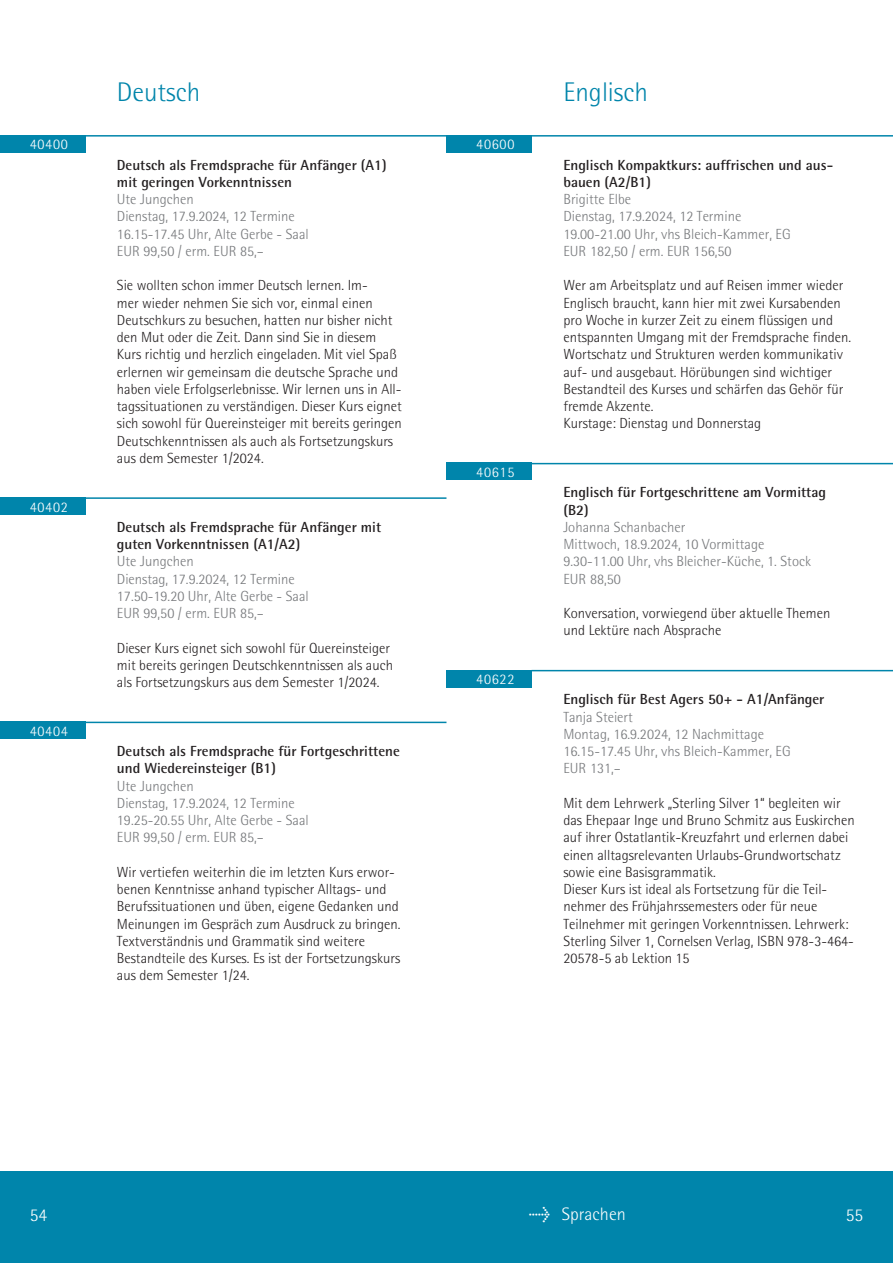
<style>
.page{position:relative;width:893px;height:1263px;background:#fff}
.page>*{position:absolute;margin:0;border:0;box-sizing:border-box;transform-origin:0 0}
.Kapitelüberschrift{font:300 27px "Rotis Semi Sans";color:#0085ab}
.t1{font:300 18px "Rotis Semi Sans";color:#fff}
.Text{font:300 14.7px/17.2px "Rotis Semi Sans";color:#231f20}
.Dozent_und_Datum{font:300 14.7px "Rotis Semi Sans";color:#76787b}
.Fließtext_fett{font:700 14.7px/17.2px "Rotis Semi Sans";color:#231f20}
.Zahlen_weiss{font:300 14.7px "Rotis Semi Sans";letter-spacing:.05em;color:#fff}
.s1{font-family:"Meta Plus";font-weight:400}
</style>
<div class="page">
<div style="left:446px;top:135px;width:85px;height:17px;background:#0085ab"></div>
<hr style="left:531px;top:135px;width:362px;height:2px;background:#0085ab">
<div style="left:0;top:135px;width:85px;height:17px;background:#0085ab"></div>
<hr style="left:85px;top:135px;width:361px;height:2px;background:#0085ab">
<div style="left:0;top:497px;width:85px;height:18px;background:#0085ab"></div>
<hr style="left:85px;top:497px;width:361px;height:2px;background:#0085ab">
<div style="left:446px;top:463px;width:85px;height:17px;background:#0085ab"></div>
<hr style="left:531px;top:463px;width:362px;height:1px;background:#0085ab">
<div style="left:0;top:722px;width:85px;height:17px;background:#0085ab"></div>
<hr style="left:85px;top:722px;width:361px;height:1px;background:#0085ab">
<div style="left:446px;top:670px;width:85px;height:17px;background:#0085ab"></div>
<hr style="left:531px;top:670px;width:362px;height:1px;background:#0085ab">
<div style="left:0;top:1172px;width:446px;height:91px;background:#0085ab"></div>
<div style="left:446px;top:1172px;width:447px;height:91px;background:#0085ab"></div>
<p class="Zahlen_weiss" style="left:30px;top:136px;width:40px">40400</p>
<p class="Zahlen_weiss" style="left:30px;top:498px;width:40px">40402</p>
<p class="Zahlen_weiss" style="left:30px;top:722px;width:40px">40404</p>
<p class="Kapitelüberschrift" style="left:117px;top:76px;width:85px">Deutsch</p>
<p class="Fließtext_fett" style="left:117px;top:156px;width:271px">Deutsch als Fremdsprache für Anfänger (A1) mit geringen Vorkenntnissen</p>
<p class="Dozent_und_Datum" style="left:117px;top:191px;width:78px">Ute Jungchen</p>
<p class="Dozent_und_Datum" style="left:117px;top:208px;width:179px">Dienstag, 17.9.2024, 12 Termine</p>
<p class="Dozent_und_Datum" style="left:117px;top:225px;width:193px">16.15-17.45 Uhr, Alte Gerbe - Saal</p>
<p class="Dozent_und_Datum" style="left:117px;top:242px;width:149px">EUR 99,50 / erm. EUR 85,–</p>
<p class="Text" style="left:117px;top:277px;width:286px">Sie wollten schon immer Deutsch lernen. Im-<br>mer wieder nehmen Sie sich vor, einmal einen Deutschkurs zu besuchen, hatten nur bisher nicht den Mut oder die Zeit. Dann sind Sie in diesem Kurs richtig und herzlich eingeladen. Mit viel Spaß erlernen wir gemeinsam die deutsche Sprache und haben viele Erfolgserlebnisse. Wir lernen uns in All&shy;tagssituationen zu verständigen. Dieser Kurs eignet sich sowohl für Quereinsteiger mit bereits geringen Deutschkenntnissen als auch als Fortsetzungskurs aus dem Semester 1/2024.</p>
<p class="Fließtext_fett" style="left:117px;top:518px;width:266px">Deutsch als Fremdsprache für Anfänger mit guten Vorkenntnissen (A1/A2)</p>
<p class="Dozent_und_Datum" style="left:117px;top:553px;width:78px">Ute Jungchen</p>
<p class="Dozent_und_Datum" style="left:117px;top:570px;width:179px">Dienstag, 17.9.2024, 12 Termine</p>
<p class="Dozent_und_Datum" style="left:117px;top:587px;width:193px">17.50-19.20 Uhr, Alte Gerbe - Saal</p>
<p class="Dozent_und_Datum" style="left:117px;top:605px;width:149px">EUR 99,50 / erm. EUR 85,–</p>
<p class="Text" style="left:117px;top:639px;width:278px">Dieser Kurs eignet sich sowohl für Quereinsteiger mit bereits geringen Deutschkenntnissen als auch als Fortsetzungskurs aus dem Semester 1/2024.</p>
<p class="Fließtext_fett" style="left:117px;top:742px;width:284px">Deutsch als Fremdsprache für Fortgeschrittene und Wiedereinsteiger (B1)</p>
<p class="Dozent_und_Datum" style="left:117px;top:777px;width:78px">Ute Jungchen</p>
<p class="Dozent_und_Datum" style="left:117px;top:794px;width:179px">Dienstag, 17.9.2024, 12 Termine</p>
<p class="Dozent_und_Datum" style="left:117px;top:812px;width:193px">19.25-20.55 Uhr, Alte Gerbe - Saal</p>
<p class="Dozent_und_Datum" style="left:117px;top:829px;width:149px">EUR 99,50 / erm. EUR 85,–</p>
<p class="Text" style="left:117px;top:863px;width:285px">Wir vertiefen weiterhin die im letzten Kurs erwor&shy;benen Kenntnisse anhand typischer Alltags- und Berufssituationen und üben, eigene Gedanken und Meinungen im Gespräch zum Ausdruck zu bringen.<br>Textverständnis und Grammatik sind weitere Bestandteile des Kurses. Es ist der Fortsetzungskurs aus dem Semester 1/24.</p>
<p class="Zahlen_weiss" style="left:476px;top:136px;width:40px">40600</p>
<p class="Zahlen_weiss" style="left:476px;top:464px;width:40px">40615</p>
<p class="Zahlen_weiss" style="left:476px;top:671px;width:40px">40622</p>
<p class="Kapitelüberschrift" style="left:563px;top:76px;width:86px">Englisch</p>
<p class="Fließtext_fett" style="left:563px;top:156px;width:271px">Englisch Kompaktkurs: auffrischen und aus&shy;bauen (A2/B1)</p>
<p class="Dozent_und_Datum" style="left:563px;top:191px;width:69px">Brigitte Elbe</p>
<p class="Dozent_und_Datum" style="left:563px;top:208px;width:179px">Dienstag, 17.9.2024, 12 Termine</p>
<p class="Dozent_und_Datum" style="left:563px;top:225px;width:229px">19.00-21.00 Uhr, vhs Bleich-Kammer, EG</p>
<p class="Dozent_und_Datum" style="left:563px;top:242px;width:170px">EUR 182,50 / erm. EUR 156,50</p>
<p class="Text" style="left:563px;top:277px;width:289px">Wer am Arbeitsplatz und auf Reisen immer wieder Englisch braucht, kann hier mit zwei Kursabenden pro Woche in kurzer Zeit zu einem flüssigen und entspannten Umgang mit der Fremdsprache finden.<br>Wortschatz und Strukturen werden kommunikativ auf- und ausgebaut. Hörübungen sind wichtiger Bestandteil des Kurses und schärfen das Gehör für fremde Akzente.</p>
<p class="Text" style="left:563px;top:415px;width:199px">Kurstage: Dienstag und Donnerstag</p>
<p class="Fließtext_fett" style="left:563px;top:483px;width:264px">Englisch für Fortgeschrittene am Vormittag (B2)</p>
<p class="Dozent_und_Datum" style="left:563px;top:518px;width:123px">Johanna Schanbacher</p>
<p class="Dozent_und_Datum" style="left:563px;top:536px;width:203px">Mittwoch, 18.9.2024, 10 Vormittage</p>
<p class="Dozent_und_Datum" style="left:563px;top:553px;width:249px">9.30-11.00 Uhr, vhs Bleicher-Küche, 1. Stock</p>
<p class="Dozent_und_Datum" style="left:563px;top:570px;width:59px">EUR 88,50</p>
<p class="Text" style="left:563px;top:604px;width:268px">Konversation, vorwiegend über aktuelle Themen und Lektüre nach Absprache</p>
<p class="Fließtext_fett" style="left:563px;top:690px;width:262px">Englisch für Best Agers 50+ - A1/Anfänger</p>
<p class="Dozent_und_Datum" style="left:563px;top:708px;width:71px">Tanja Steiert</p>
<p class="Dozent_und_Datum" style="left:563px;top:725px;width:202px">Montag, 16.9.2024, 12 Nachmittage</p>
<p class="Dozent_und_Datum" style="left:563px;top:743px;width:229px">16.15-17.45 Uhr, vhs Bleich-Kammer, EG</p>
<p class="Dozent_und_Datum" style="left:563px;top:760px;width:59px">EUR 131,–</p>
<p class="Text" style="left:563px;top:794px;width:293px">Mit dem Lehrwerk „Sterling Silver 1“ begleiten wir das Ehepaar Inge und Bruno Schmitz aus Euskirchen auf ihrer Ostatlantik-Kreuzfahrt und erlernen dabei einen alltagsrelevanten Urlaubs-Grundwortschatz sowie eine Basisgrammatik.</p>
<p class="Text" style="left:563px;top:880px;width:292px">Dieser Kurs ist ideal als Fortsetzung für die Teil&shy;nehmer des Frühjahrssemesters oder für neue Teilnehmer mit geringen Vorkenntnissen. Lehrwerk:<br>Sterling Silver 1, Cornelsen Verlag, ISBN 978-3-464- 20578-5 ab Lektion 15</p>
<p class="t1" style="left:30px;top:1204px;width:19px">54</p>
<p class="t1" style="left:529px;top:1204px;width:98px"><span class="s1">&gt;</span> Sprachen</p>
<p class="t1" style="left:846px;top:1204px;width:19px">55</p>
</div>
